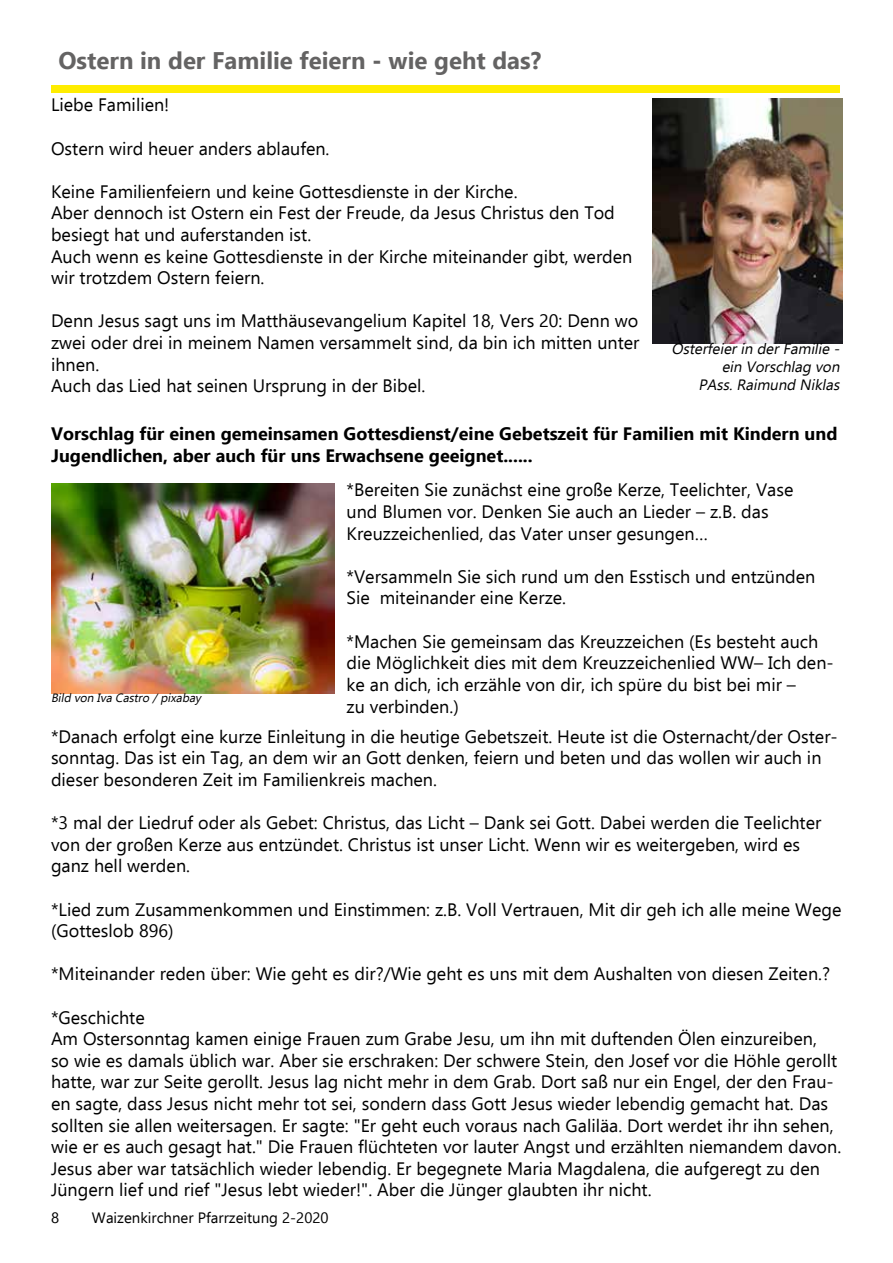
<style>
.page{position:relative;width:893px;height:1263px;background:#fff}
.page>*{position:absolute;margin:0;border:0;box-sizing:border-box;transform-origin:0 0}
.t1{font:700 24px "Ebrima";color:#646363}
.t2{font:18px/21.6px "Ebrima";color:#000}
.t3{font:700 18px/21.6px "Ebrima";color:#000}
.t4{font:italic 15px/18px "Ebrima";color:#000;text-align:right}
.t5{font:15px "Ebrima";color:#000}
.t6{font:italic 12px "Ebrima";color:#000}
</style>
<div class="page">
<div style="left:51px;top:85px;width:788px;height:8px;background:#ffed00"></div>
<img style="left:653px;top:98px;width:190px;height:245px">
<img style="left:51px;top:483px;width:283px;height:211px">
<h1 class="t1" style="left:58px;top:41px;width:484px">Ostern in der Familie feiern - wie geht das?</h1>
<p class="t2" style="left:51px;top:94px;width:120px">Liebe Familien!</p>
<p class="t2" style="left:51px;top:137px;width:280px">Ostern wird heuer anders ablaufen.</p>
<p class="t2" style="left:51px;top:180px;width:583px">Keine Familienfeiern und keine Gottesdienste in der Kirche.<br>Aber dennoch ist Ostern ein Fest der Freude, da Jesus Christus den Tod besiegt hat und auferstanden ist.<br>Auch wenn es keine Gottesdienste in der Kirche miteinander gibt, werden wir trotzdem Ostern feiern.</p>
<p class="t2" style="left:51px;top:310px;width:590px">Denn Jesus sagt uns im Matthäusevangelium Kapitel 18, Vers 20: Denn wo zwei oder drei in meinem Namen versammelt sind, da bin ich mitten unter ihnen.<br>Auch das Lied hat seinen Ursprung in der Bibel.</p>
<p class="t3" style="left:51px;top:422px;width:788px">Vorschlag für einen gemeinsamen Gottesdienst/eine Gebetszeit für Familien mit Kindern und<br>Jugendlichen, aber auch für uns Erwachsene geeignet......</p>
<p class="t4" style="left:671px;top:339px;width:173px">Osterfeierin derFamilie - ein Vorschlag von<br>PAss.Raimund Niklas</p>
<p class="t6" style="left:51px;top:689px;width:154px">Bild von Iva Castro /pixabay</p>
<p class="t2" style="left:347px;top:479px;width:448px">*Bereiten Sie zunächst eine große Kerze, Teelichter, Vase und Blumen vor. Denken Sie auch an Lieder – z.B. das<br>Kreuzzeichenlied, das Vater unser gesungen…</p>
<p class="t2" style="left:347px;top:565px;width:470px">*Versammeln Sie sich rund um den Esstisch und entzünden<br>Sie miteinander eine Kerze.</p>
<p class="t2" style="left:347px;top:630px;width:489px">*Machen Sie gemeinsam das Kreuzzeichen (Es besteht auch die Möglichkeit dies mit dem Kreuzzeichenlied WW– Ich den&shy;ke an dich, ich erzähle von dir, ich spüre du bist bei mir –<br>zu verbinden.)</p>
<p class="t2" style="left:51px;top:725px;width:788px">*Danach erfolgt eine kurze Einleitung in die heutige Gebetszeit. Heute ist die Osternacht/der Oster&shy;sonntag. Das ist ein Tag, an dem wir an Gott denken, feiern und beten und das wollen wir auch in dieser besonderen Zeit im Familienkreis machen.</p>
<p class="t2" style="left:51px;top:811px;width:772px">*3 mal der Liedruf oder als Gebet: Christus, das Licht – Dank sei Gott. Dabei werden die Teelichter von der großen Kerze aus entzündet. Christus ist unser Licht. Wenn wir es weitergeben, wird es ganz hell werden.</p>
<p class="t2" style="left:51px;top:898px;width:792px">*Lied zum Zusammenkommen und Einstimmen: z.B. Voll Vertrauen, Mit dir geh ich alle meine Wege (Gotteslob 896)</p>
<p class="t2" style="left:51px;top:963px;width:781px">*Miteinander reden über: Wie geht es dir?/Wie geht es uns mit dem Aushalten von diesen Zeiten.?</p>
<p class="t2" style="left:51px;top:1006px;width:792px">*Geschichte<br>Am Ostersonntag kamen einige Frauen zum Grabe Jesu, um ihn mit duftenden Ölen einzureiben,<br>so wie es damals üblich war. Aber sie erschraken: Der schwere Stein, den Josef vor die Höhle gerollt hatte, war zur Seite gerollt. Jesus lag nicht mehr in dem Grab. Dort saß nur ein Engel, der den Frau&shy;en sagte, dass Jesus nicht mehr tot sei, sondern dass Gott Jesus wieder lebendig gemacht hat. Das sollten sie allen weitersagen. Er sagte: "Er geht euch voraus nach Galiläa. Dort werdet ihr ihn sehen, wie er es auch gesagt hat." Die Frauen flüchteten vor lauter Angst und erzählten niemandem davon.<br>Jesus aber war tatsächlich wieder lebendig. Er begegnete Maria Magdalena, die aufgeregt zu den Jüngern lief und rief "Jesus lebt wieder!". Aber die Jünger glaubten ihr nicht.</p>
<p class="t5" style="left:51px;top:1206px;width:10px">8</p>
<p class="t5" style="left:92px;top:1206px;width:238px">Waizenkirchner Pfarrzeitung 2-2020</p>
</div>
